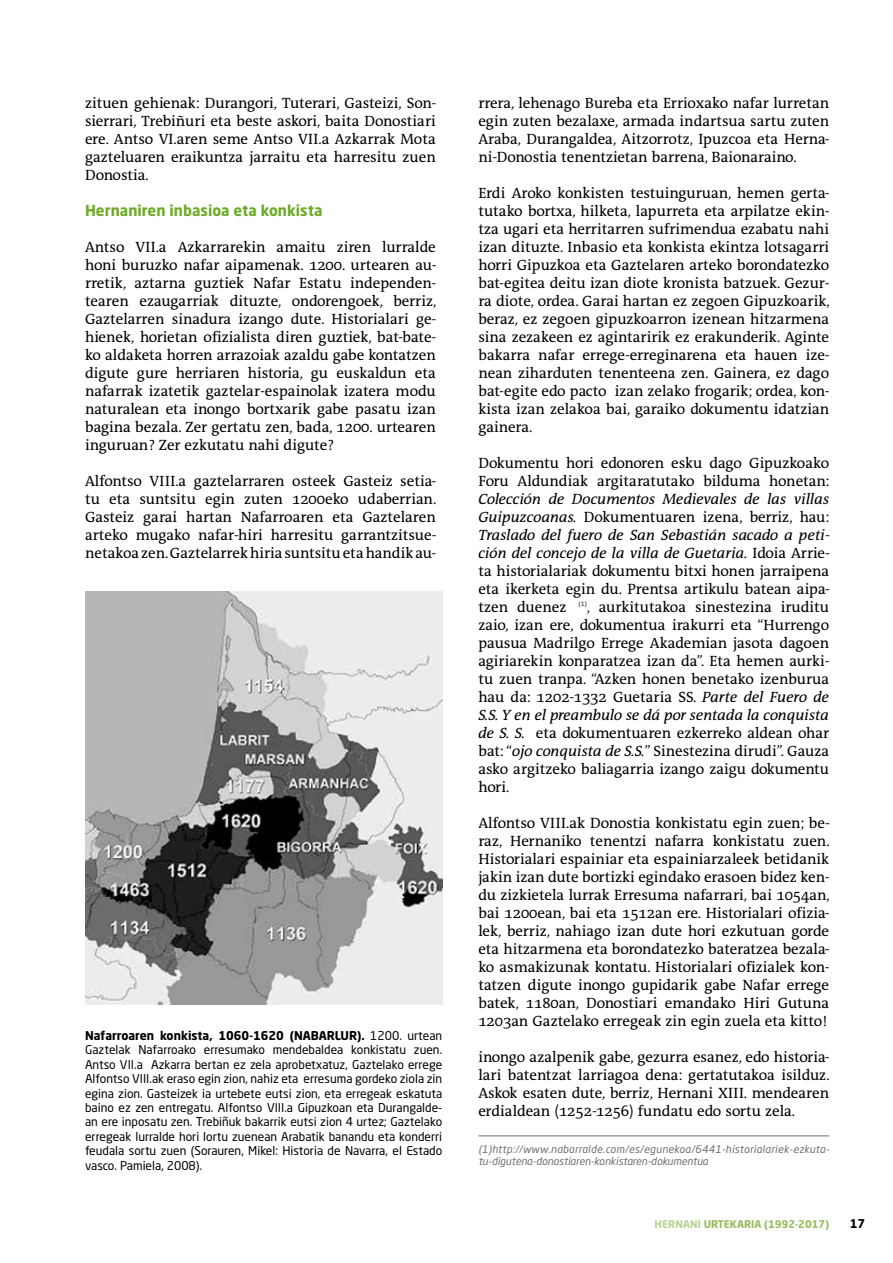
<style>
.page{position:relative;width:893px;height:1263px;background:#fff}
.page>*{position:absolute;margin:0;border:0;box-sizing:border-box;transform-origin:0 0}
.t1{font:15px/18px "The Antiqua Sun";color:#000;text-align:justify}
.t2{font:700 15px "Neo Sans W1 G";color:#6eab28}
.t3{font:12px/14.4px "Neo Sans W1 G";color:#000;text-align:justify}
.t4{font:700 12px "Neo Sans W1 G";color:#000}
.t5{font:italic 10.5px/12.6px "Neo Sans W1 G";letter-spacing:.005em;color:#706f6f}
.t6{font:700 10.5px "Neo Sans W1 G";color:#98be5c}
.t7{font:700 6.15px "Neo Sans W1 G";color:#706f6f}
.s1{font-weight:700}
.s2{font-style:italic}
.s3{color:#bcd395}
</style>
<div class="page">
<hr style="left:478px;top:1135px;width:351px;height:1px;background:#706f6f">
<img style="left:85px;top:591px;width:357px;height:413px">
<p class="t1" style="left:85px;top:94px;width:352px">zituen gehienak: Durangori, Tuterari, Gasteizi, Son&shy;sierrari, Trebiñuri eta beste askori, baita Donostiari ere. Antso VI.aren seme Antso VII.a Azkarrak Mota gazteluaren eraikuntza jarraitu eta harresitu zuen Donostia.</p>
<p class="t2" style="left:85px;top:201px;width:239px">Hernaniren inbasioa eta konkista</p>
<p class="t1" style="left:85px;top:238px;width:353px">Antso VII.a Azkarrarekin amaitu ziren lurralde honi buruzko nafar aipamenak. 1200. urtearen au&shy;rretik, aztarna guztiek Nafar Estatu independen&shy;tearen ezaugarriak dituzte, ondorengoek, berriz, Gaztelarren sinadura izango dute. Historialari ge&shy;hienek, horietan ofizialista diren guztiek, bat-bate&shy;ko aldaketa horren arrazoiak azaldu gabe kontatzen digute gure herriaren historia, gu euskaldun eta nafarrak izatetik gaztelar-espainolak izatera modu naturalean eta inongo bortxarik gabe pasatu izan bagina bezala. Zer gertatu zen, bada, 1200. urtearen inguruan? Zer ezkutatu nahi digute?</p>
<p class="t1" style="left:85px;top:472px;width:353px">Alfontso VIII.a gaztelarraren osteek Gasteiz setia&shy;tu eta suntsitu egin zuten 1200eko udaberrian.<br>Gasteiz garai hartan Nafarroaren eta Gaztelaren arteko mugako nafar-hiri harresitu garrantzitsue&shy;netakoa zen. Gaztelarrek hiria suntsitu eta handik au-</p>
<p class="t3" style="left:85px;top:1028px;width:359px"><span class="s1">Nafarroaren konkista, 1060-1620 (NABARLUR).</span> 1200. urtean Gaztelak Nafarroako erresumako mendebaldea konkistatu zuen.<br>Antso VII.a Azkarra bertan ez zela aprobetxatuz, Gaztelako errege Alfontso VIII.ak eraso egin zion, nahiz eta erresuma gordeko ziola zin egina zion. Gasteizek ia urtebete eutsi zion, eta erregeak eskatuta baino ez zen entregatu. Alfontso VIII.a Gipuzkoan eta Durangalde&shy;an ere inposatu zen. Trebiñuk bakarrik eutsi zion 4 urtez; Gaztelako erregeak lurralde hori lortu zuenean Arabatik banandu eta konderri feudala sortu zuen (Sorauren, Mikel: Historia de Navarra, el Estado vasco. Pamiela, 2008).</p>
<p class="t1" style="left:478px;top:94px;width:352px">rrera, lehenago Bureba eta Errioxako nafar lurretan egin zuten bezalaxe, armada indartsua sartu zuten Araba, Durangaldea, Aitzorrotz, Ipuzcoa eta Herna&shy;ni-Donostia tenentzietan barrena, Baionaraino.</p>
<p class="t1" style="left:478px;top:184px;width:353px">Erdi Aroko konkisten testuinguruan, hemen gerta&shy;tutako bortxa, hilketa, lapurreta eta arpilatze ekin&shy;tza ugari eta herritarren sufrimendua ezabatu nahi izan dituzte. Inbasio eta konkista ekintza lotsagarri horri Gipuzkoa eta Gaztelaren arteko borondatezko bat-egitea deitu izan diote kronista batzuek. Gezur&shy;ra diote, ordea. Garai hartan ez zegoen Gipuzkoarik, beraz, ez zegoen gipuzkoarron izenean hitzarmena sina zezakeen ez agintaririk ez erakunderik. Aginte bakarra nafar errege-erreginarena eta hauen ize&shy;nean ziharduten tenenteena zen. Gainera, ez dago bat-egite edo pacto izan zelako frogarik; ordea, kon&shy;kista izan zelakoa bai, garaiko dokumentu idatzian gainera.</p>
<p class="t1" style="left:478px;top:454px;width:353px">Dokumentu hori edonoren esku dago Gipuzkoako<br>Foru Aldundiak argitaratutako bilduma honetan:</p>
<p class="t1" style="left:478px;top:490px;width:353px"><span class="s2">Colección de Documentos Medievales de las villas Guipuzcoanas.</span> Dokumentuaren izena, berriz, hau:<br><span class="s2">Traslado del fuero de San Sebastián sacado a peti&shy;ción del concejo de la villa de Guetaria.</span> Idoia Arrie&shy;ta historialariak dokumentu bitxi honen jarraipena eta ikerketa egin du. Prentsa artikulu batean aipa&shy;tzen duenez</p>
<p class="t1" style="left:478px;top:598px;width:352px;text-indent:108px">, aurkitutakoa sinestezina iruditu zaio, izan ere, dokumentua irakurri eta “Hurrengo pausua Madrilgo Errege Akademian jasota dagoen agiriarekin konparatzea izan da”. Eta hemen aurki&shy;tu zuen tranpa. “Azken honen benetako izenburua hau da: 1202-1332 Guetaria SS. <span class="s2">Parte del Fuero de S.S. Y en el preambulo se dá por sentada la conquista de S. S.</span> eta dokumentuaren ezkerreko aldean ohar bat: “<span class="s2">ojo conquista de S.S.</span>” Sinestezina dirudi”. Gauza asko argitzeko baliagarria izango zaigu dokumentu hori.</p>
<p class="t1" style="left:478px;top:814px;width:353px">Alfontso VIII.ak Donostia konkistatu egin zuen; be&shy;raz, Hernaniko tenentzi nafarra konkistatu zuen.<br>Historialari espainiar eta espainiarzaleek betidanik jakin izan dute bortizki egindako erasoen bidez ken&shy;du zizkietela lurrak Erresuma nafarrari, bai 1054an, bai 1200ean, bai eta 1512an ere. Historialari ofizia&shy;lek, berriz, nahiago izan dute hori ezkutuan gorde eta hitzarmena eta borondatezko bateratzea bezala&shy;ko asmakizunak kontatu. Historialari ofizialek kon&shy;tatzen digute inongo gupidarik gabe Nafar errege batek, 1180an, Donostiari emandako Hiri Gutuna 1203an Gaztelako erregeak zin egin zuela eta kitto!</p>
<p class="t1" style="left:478px;top:1048px;width:353px">inongo azalpenik gabe, gezurra esanez, edo historia&shy;lari batentzat larriagoa dena: gertatutakoa isilduz.<br>Askok esaten dute, berriz, Hernani XIII. mendearen erdialdean (1252-1256) fundatu edo sortu zela.</p>
<p class="t5" style="left:478px;top:1142px;width:352px">(1)http://www.nabarralde.com/es/egunekoa/6441-historialariek-ezkuta&shy;tu-digutena-donostiaren-konkistaren-dokumentua</p>
<p class="t7" style="left:578px;top:599px;width:10px">(1)</p>
<p class="t6" style="left:654px;top:1217px;width:176px"><span class="s3">HERNANI</span> URTEKARIA (1992-2017)</p>
<p class="t4" style="left:850px;top:1215px;width:17px">17</p>
</div>
